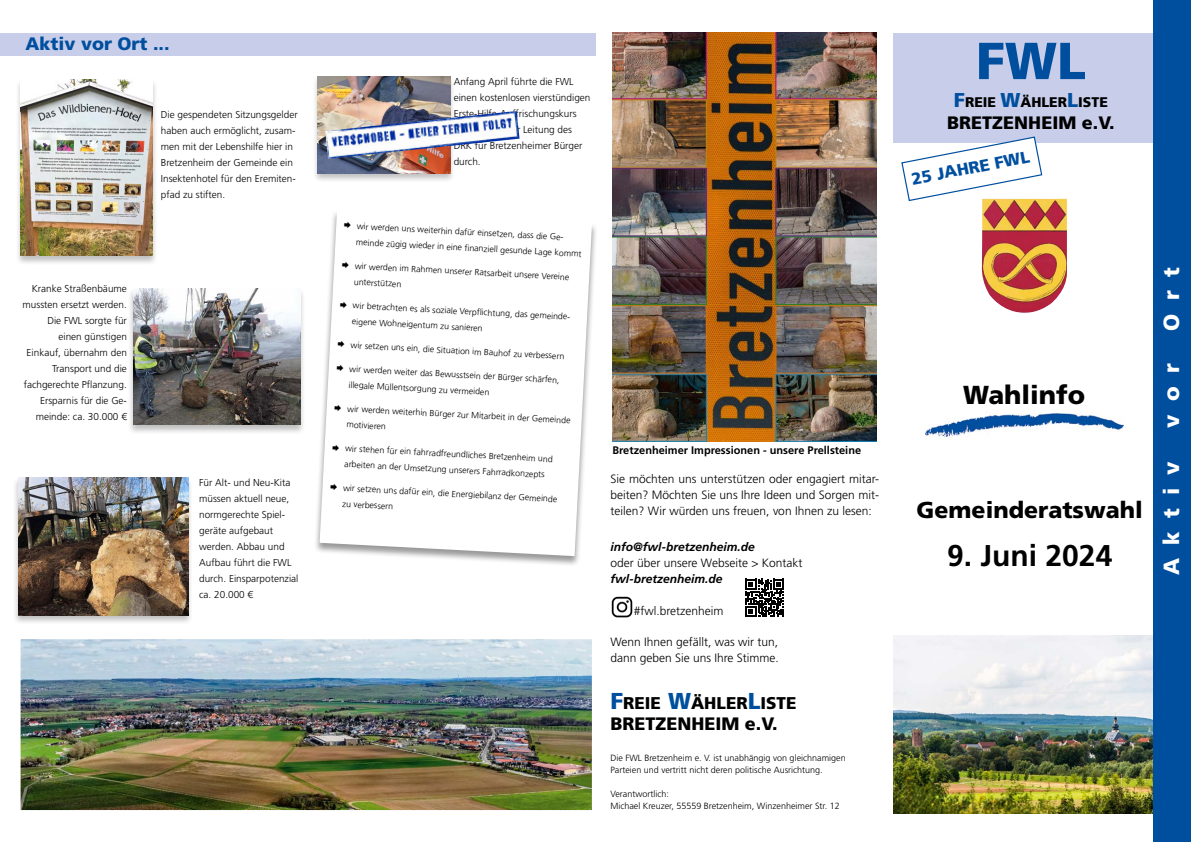
<style>
.page{position:relative;width:1191px;height:842px;background:#fff}
.page>*{position:absolute;margin:0;border:0;box-sizing:border-box;transform-origin:0 0}
.t1{font:900 52px "Frutiger LT Pro";color:#004f9f}
.t2{font:700 30px "Frutiger LT Pro";color:#000}
.t3{font:900 26px "Frutiger LT Pro";color:#000}
.t4{font:900 23px "Frutiger LT Pro";color:#000}
.t5{font:900 22px "Frutiger LT Pro";letter-spacing:.6em;color:#fff}
.t6{font:900 18px "Frutiger LT Pro";color:#000}
.t7{font:900 18px "Frutiger LT Pro";color:#004f9f}
.t8{font:900 17px "Frutiger LT Pro";color:#000}
.t9{font:900 16.7px "Frutiger LT Pro";color:#004f9f}
.t10{font:900 14px "Frutiger LT Pro";color:#000}
.t11{font:300 12px/16px "Frutiger LT Pro";color:#000;text-align:justify}
.t12{font:italic 700 12px "Frutiger LT Pro";color:#000}
.t13{font:700 11px "Frutiger LT Pro";color:#000}
.t14{font:300 10px/16px "Frutiger LT Pro";color:#000}
.t15{font:300 9px/12px "Frutiger LT Pro";color:#000}
.t16{font:300 8.8px/15.9px "Frutiger LT Pro";color:#000}
.s1{font-size:20px;color:#004f9f}
.s2{font-size:23px;color:#004f9f}
</style>
<div class="page">
<img style="left:925px;top:413px;width:198px;height:27px">
<div style="left:893px;top:33px;width:262px;height:110px;background:#c8ceea"></div>
<img style="left:893px;top:635px;width:261px;height:179px">
<div style="left:1154px;top:0;width:37px;height:842px;background:#004f9f"></div>
<div style="left:0;top:33px;width:595px;height:22px;background:#c8ceea"></div>
<img style="left:981px;top:199px;width:86px;height:114px">
<svg style="left:901px;top:136px;width:142px;height:66px"></svg>
<div style="left:15px;top:79px;width:143px;height:187px;background:#000;opacity:.25"></div>
<img style="left:21px;top:80px;width:132px;height:176px">
<img style="left:612px;top:33px;width:264px;height:409px">
<img style="left:22px;top:641px;width:568px;height:168px">
<div style="left:17px;top:636px;width:578px;height:178px;border:4px solid #fff"></div>
<div style="left:127px;top:287px;width:179px;height:147px;background:#000;opacity:.25"></div>
<img style="left:133px;top:289px;width:167px;height:136px">
<div style="left:13px;top:476px;width:181px;height:149px;background:#000;opacity:.25"></div>
<img style="left:18px;top:477px;width:170px;height:138px">
<div style="left:312px;top:75px;width:143px;height:108px;background:#000;opacity:.25"></div>
<img style="left:318px;top:76px;width:132px;height:97px">
<div style="left:314px;top:209px;width:283px;height:358px;background:#000;opacity:.4"></div>
<svg style="left:320px;top:210px;width:272px;height:346px"></svg>
<svg style="left:745px;top:579px;width:38px;height:38px"></svg>
<img style="left:611px;top:596px;width:22px;height:22px">
<img style="left:325px;top:111px;width:194px;height:48px">
<svg style="left:344px;top:222px;width:7px;height:7px"></svg>
<svg style="left:342px;top:262px;width:7px;height:6px"></svg>
<svg style="left:340px;top:301px;width:7px;height:7px"></svg>
<svg style="left:338px;top:341px;width:7px;height:7px"></svg>
<svg style="left:337px;top:365px;width:6px;height:7px"></svg>
<svg style="left:335px;top:404px;width:6px;height:7px"></svg>
<svg style="left:333px;top:444px;width:6px;height:7px"></svg>
<svg style="left:330px;top:484px;width:7px;height:7px"></svg>
<h3 class="t7" style="left:26px;top:33px;width:146px">Aktiv vor Ort ...</h3>
<h1 class="t1" style="left:976px;top:30px;width:111px">FWL</h1>
<h3 class="t10" style="left:954px;top:94px;width:155px"><span class="s1">F</span>REIE <span class="s1">W</span>ÄHLER<span class="s1">L</span>ISTE</h3>
<h3 class="t6" style="left:947px;top:112px;width:169px">BRETZENHEIM e.V.</h3>
<p class="t14" style="left:454px;top:73px;width:138px">Anfang April führte die FWL einen kostenlosen vierstündigen<br>Erste-Hilfe-Auffrischungskurs</p>
<p class="t14" style="left:454px;top:137px;width:130px">DRK für Bretzenheimer Bürger durch.</p>
<p class="t14" style="left:161px;top:106px;width:138px">Die gespendeten Sitzungsgelder haben auch ermöglicht, zusam&shy;men mit der Lebenshilfe hier in<br>Bretzenheim der Gemeinde ein<br>Insektenhotel für den Eremiten&shy;pfad zu stiften.</p>
<h3 class="t9" style="left:910px;top:169px;width:121px;rotate:-11deg">25 JAHRE FWL</h3>
<p class="t14" style="left:23px;top:281px;width:106px;text-align:right">Kranke Straßenbäume mussten ersetzt werden.<br>Die FWL sorgte für einen günstigen<br>Einkauf, übernahm den<br>Transport und die fachgerechte Pflanzung.<br>Ersparnis für die Ge&shy;meinde: ca. 30.000 €</p>
<p class="t14" style="left:199px;top:475px;width:101px">Für Alt- und Neu-Kita müssen aktuell neue, normgerechte Spiel&shy;geräte aufgebaut werden. Abbau und<br>Aufbau führt die FWL durch. Einsparpotenzial ca. 20.000 €</p>
<p class="t16" style="left:357px;top:218px;width:227px;rotate:3deg">wir werden uns weiterhin dafür einsetzen, dass die Ge&shy;meinde zügig wieder in eine finanziell gesunde Lage kommt</p>
<p class="t16" style="left:355px;top:258px;width:216px;rotate:3deg">wir werden im Rahmen unserer Ratsarbeit unsere Vereine unterstützen</p>
<p class="t16" style="left:353px;top:297px;width:221px;rotate:3deg">wir betrachten es als soziale Verpflichtung, das gemeinde&shy;eigene Wohneigentum zu sanieren</p>
<p class="t16" style="left:351px;top:337px;width:216px;rotate:3deg">wir setzen uns ein, die Situation im Bauhof zu verbessern</p>
<p class="t16" style="left:350px;top:361px;width:212px;rotate:3deg">wir werden weiter das Bewusstsein der Bürger schärfen, illegale Müllentsorgung zu vermeiden</p>
<p class="t16" style="left:348px;top:401px;width:225px;rotate:3deg">wir werden weiterhin Bürger zur Mitarbeit in der Gemeinde motivieren</p>
<p class="t16" style="left:346px;top:440px;width:209px;rotate:3deg">wir stehen für ein fahrradfreundliches Bretzenheim und arbeiten an der Umsetzung unserers Fahrradkonzepts</p>
<p class="t16" style="left:343px;top:480px;width:216px;rotate:3deg">wir setzen uns dafür ein, die Energiebilanz der Gemeinde zu verbessern</p>
<p class="t13" style="left:612px;top:444px;width:250px">Bretzenheimer Impressionen - unsere Prellsteine</p>
<h3 class="t11" style="left:610px;top:471px;width:270px">Sie möchten uns unterstützen oder engagiert mitar&shy;beiten? Möchten Sie uns Ihre Ideen und Sorgen mit&shy;teilen? Wir würden uns freuen, von Ihnen zu lesen:</h3>
<h3 class="t12" style="left:610px;top:540px;width:146px">info@fwl-bretzenheim.de</h3>
<h3 class="t11" style="left:610px;top:555px;width:194px">oder über unsere Webseite &gt; Kontakt</h3>
<h3 class="t12" style="left:610px;top:572px;width:114px">fwl-bretzenheim.de</h3>
<h3 class="t11" style="left:634px;top:603px;width:91px">#fwl.bretzenheim</h3>
<h3 class="t11" style="left:610px;top:634px;width:170px">Wenn Ihnen gefällt, was wir tun, dann geben Sie uns Ihre Stimme.</h3>
<h3 class="t8" style="left:610px;top:692px;width:187px"><span class="s2">F</span>REIE <span class="s2">W</span>ÄHLER<span class="s2">L</span>ISTE</h3>
<h3 class="t6" style="left:610px;top:713px;width:169px">BRETZENHEIM e.V.</h3>
<p class="t15" style="left:610px;top:752px;width:237px">Die FWL Bretzenheim e. V. ist unabhängig von gleichnamigen<br>Parteien und vertritt nicht deren politische Ausrichtung.</p>
<p class="t15" style="left:610px;top:788px;width:231px">Verantwortlich:<br>Michael Kreuzer, 55559 Bretzenheim, Winzenheimer Str. 12</p>
<h3 class="t3" style="left:963px;top:379px;width:123px">Wahlinfo</h3>
<h3 class="t4" style="left:916px;top:496px;width:228px">Gemeinderatswahl</h3>
<h2 class="t2" style="left:947px;top:538px;width:167px">9. Juni 2024</h2>
<h3 class="t5" style="left:1158px;top:330px;width:65px;rotate:-90deg">Ort</h3>
<h3 class="t5" style="left:1158px;top:428px;width:66px;rotate:-90deg">vor</h3>
<h3 class="t5" style="left:1158px;top:575px;width:115px;rotate:-90deg">Aktiv</h3>
</div>
